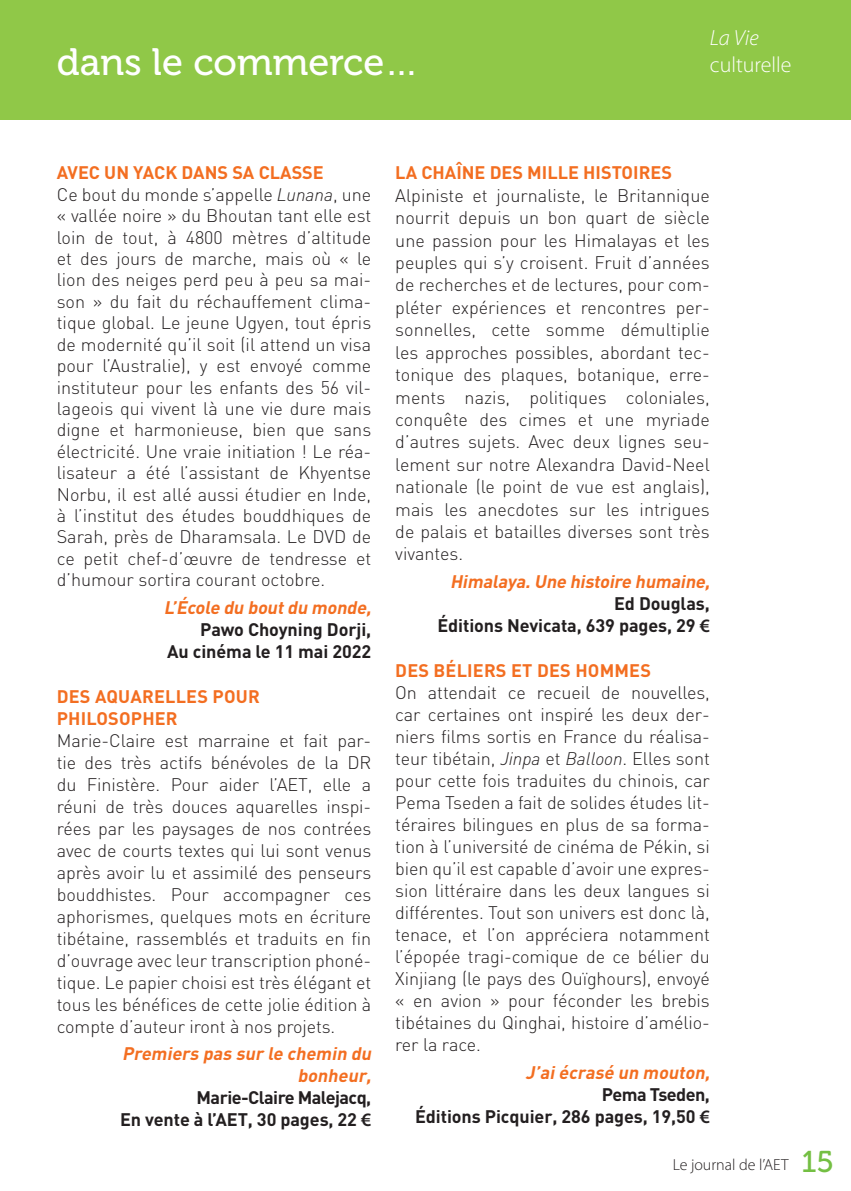
<style>
.page{position:relative;width:851px;height:1191px;background:#fff}
.page>*{position:absolute;margin:0;border:0;box-sizing:border-box;transform-origin:0 0}
.t1{font:38px "Museo 500";color:#fff}
.t2{font:300 22px "Myriad Pro";color:#fff}
.t3{font:italic 300 22px "Myriad Pro";color:#fff}
.texte_courant{font:300 18px/22px "DIN";letter-spacing:-.005em;color:#231f20;text-align:justify}
.texte_courant-2{font:700 18px "DIN";letter-spacing:-.005em;color:#231f20}
.texte_courant-3{font:italic 700 18px/22px "DIN";color:#f36e21;text-align:right}
.texte_courant-4{font:700 18px/22px "DIN";letter-spacing:.01em;color:#f36e21}
.titre_2{font:700 18px "DIN";color:#f36e21}
.texte_courant-5{font:700 18px "DIN";letter-spacing:-.03em;color:#231f20}
.t4{font:300 16px "Myriad Pro";color:#231f20}
.s1{font-style:italic}
.s2{font-family:"Myriad Pro";font-weight:600;font-size:19px}
.s3{font-family:"Museo 500";font-weight:400;font-size:30px;color:#74bf43}
</style>
<div class="page">
<div style="left:0;top:0;width:850px;height:120px;background:#90c848"></div>
<p class="t3" style="left:709px;top:25px;width:50px">La Vie</p>
<p class="t1" style="left:57px;top:42px;width:363px">dans le commerce…</p>
<p class="t2" style="left:709px;top:51px;width:83px">culturelle</p>
<p class="titre_2" style="left:57px;top:161px;width:268px">AVEC UN YACK DANS SA CLASSE</p>
<p class="texte_courant" style="left:57px;top:183px;width:316px;line-height:21.4px">Ce bout du monde s’appelle <span class="s1">Lunana</span>, une « vallée noire » du Bhoutan tant elle est loin de tout, à 4800 mètres d’altitude et des jours de marche, mais où « le lion des neiges perd peu à peu sa mai&shy;son » du fait du réchauffement clima&shy;tique global. Le jeune Ugyen, tout épris de modernité qu’il soit (il attend un visa pour l’Australie), y est envoyé comme instituteur pour les enfants des 56 vil&shy;lageois qui vivent là une vie dure mais digne et harmonieuse, bien que sans électricité. Une vraie initiation ! Le réa&shy;lisateur a été l’assistant de Khyentse Norbu, il est allé aussi étudier en Inde, à l’institut des études bouddhiques de Sarah, près de Dharamsala. Le DVD de ce petit chef-d’œuvre de tendresse et d’humour sortira courant octobre.</p>
<p class="texte_courant-3" style="left:164px;top:595px;width:213px">L’École du boutdu monde,</p>
<p class="texte_courant-2" style="left:200px;top:617px;width:172px">Pawo Choyning Dorji,</p>
<p class="texte_courant-2" style="left:167px;top:639px;width:205px">Au cinéma le 11 mai 2022</p>
<p class="texte_courant-4" style="left:57px;top:684px;width:204px">DES AQUARELLES POUR<br>PHILOSOPHER</p>
<p class="texte_courant" style="left:57px;top:729px;width:316px">Marie-Claire est marraine et fait par&shy;tie des très actifs bénévoles de la DR du Finistère. Pour aider l’AET, elle a réuni de très douces aquarelles inspi&shy;rées par les paysages de nos contrées avec de courts textes qui lui sont venus après avoir lu et assimilé des penseurs bouddhistes. Pour accompagner ces aphorismes, quelques mots en écriture tibétaine, rassemblés et traduits en fin d’ouvrage avec leur transcription phoné&shy;tique. Le papier choisi est très élégant et tous les bénéfices de cette jolie édition à compte d’auteur iront à nos projets.</p>
<p class="texte_courant-3" style="left:122px;top:1042px;width:254px">Premiers pas sur le chemin du bonheur,</p>
<p class="texte_courant-5" style="left:196px;top:1086px;width:176px">Marie-Claire Malejacq,</p>
<p class="texte_courant-2" style="left:120px;top:1108px;width:253px">En vente à l’AET, 30 pages, 22 <span class="s2">€</span></p>
<p class="titre_2" style="left:395px;top:161px;width:278px">LA CHAÎNE DES MILLE HISTOIRES</p>
<p class="texte_courant" style="left:395px;top:184px;width:316px">Alpiniste et journaliste, le Britannique nourrit depuis un bon quart de siècle une passion pour les Himalayas et les peuples qui s’y croisent. Fruit d’années de recherches et de lectures, pour com&shy;pléter expériences et rencontres per&shy;sonnelles, cette somme démultiplie les approches possibles, abordant tec&shy;tonique des plaques, botanique, erre&shy;ments nazis, politiques coloniales, conquête des cimes et une myriade d’autres sujets. Avec deux lignes seu&shy;lement sur notre Alexandra David-Neel nationale (le point de vue est anglais), mais les anecdotes sur les intrigues de palais et batailles diverses sont très vivantes.</p>
<p class="texte_courant-3" style="left:450px;top:570px;width:265px">Himalaya.Une histoire humaine,</p>
<p class="texte_courant-2" style="left:614px;top:592px;width:97px">Ed Douglas,</p>
<p class="texte_courant-2" style="left:437px;top:614px;width:274px">Éditions Nevicata, 639 pages, 29 <span class="s2">€</span></p>
<p class="texte_courant-4" style="left:395px;top:658px;width:257px">DES BÉLIERS ET DES HOMMES</p>
<p class="texte_courant" style="left:395px;top:681px;width:316px">On attendait ce recueil de nouvelles, car certaines ont inspiré les deux der&shy;niers films sortis en France du réalisa&shy;teur tibétain, <span class="s1">Jinpa</span> et <span class="s1">Balloon</span>. Elles sont pour cette fois traduites du chinois, car Pema Tseden a fait de solides études lit&shy;téraires bilingues en plus de sa forma&shy;tion à l’université de cinéma de Pékin, si bien qu’il est capable d’avoir une expres&shy;sion littéraire dans les deux langues si différentes. Tout son univers est donc là, tenace, et l’on appréciera notamment l’épopée tragi-comique de ce bélier du Xinjiang (le pays des Ouïghours), envoyé « en avion » pour féconder les brebis tibétaines du Qinghai, histoire d’amélio&shy;rer la race.</p>
<p class="texte_courant-3" style="left:525px;top:1060px;width:189px">J’aiécrasé un mouton,</p>
<p class="texte_courant-5" style="left:602px;top:1082px;width:109px">Pema Tseden,</p>
<p class="texte_courant-2" style="left:415px;top:1104px;width:296px">Éditions Picquier, 286 pages, 19,50 <span class="s2">€</span></p>
<p class="t4" style="left:672px;top:1154px;width:162px">Le journal de l’AET <span class="s3">15</span></p>
</div>
